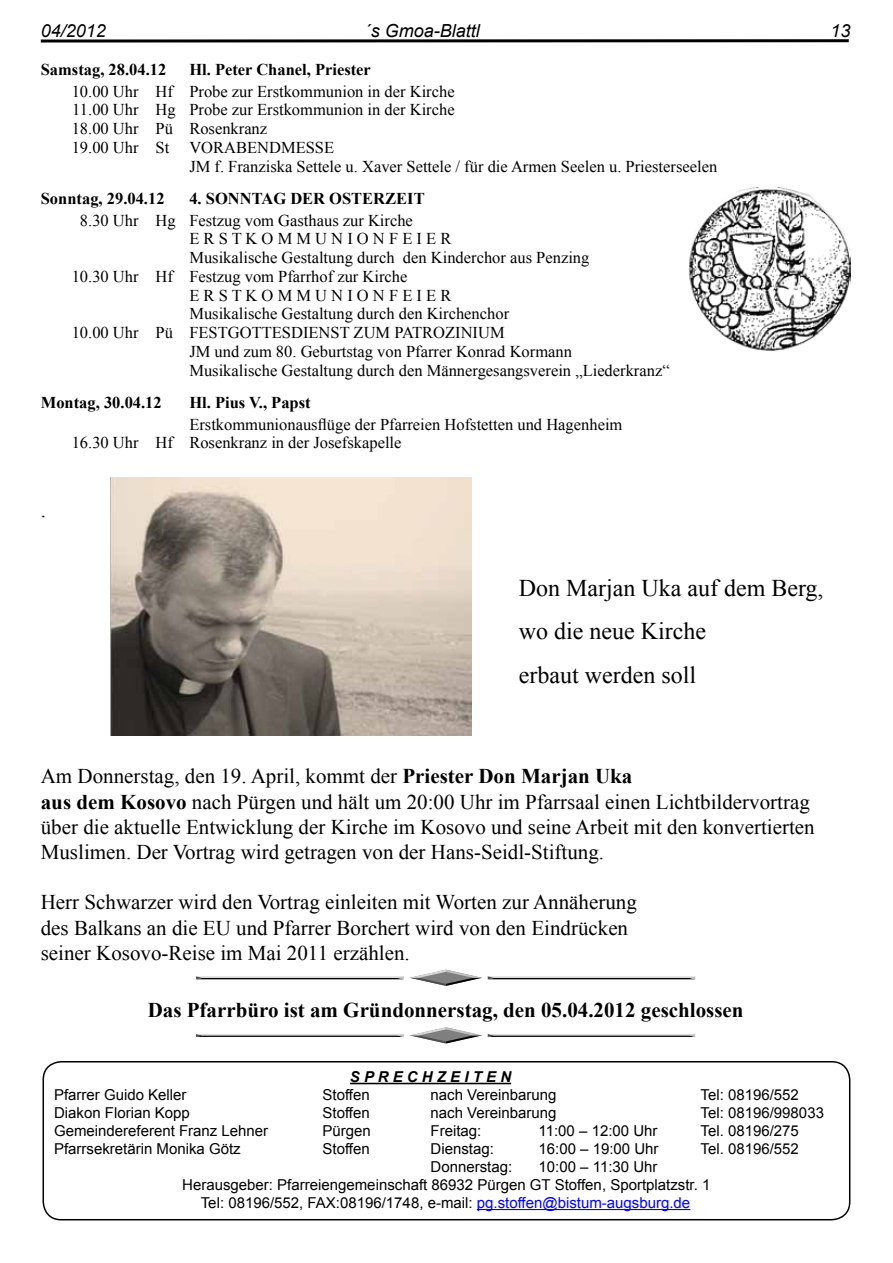
<style>
.page{position:relative;width:893px;height:1263px;background:#fff}
.page>*{position:absolute;margin:0;border:0;box-sizing:border-box;transform-origin:0 0}
.t1{font:24px/43.2px "Times New Roman";color:#000}
.t2{font:21px/25.2px "Times New Roman";color:#000}
.t3{font:700 21px "Times New Roman";color:#000}
.t4{font:italic 18px "Arial";color:#000}
.t5{font:16.5px/18.8px "Times New Roman";color:#000}
.t6{font:700 16.5px "Times New Roman";color:#000}
.t7{font:15px "Arial";color:#000}
.t8{font:italic 700 15px "Arial";color:#000}
.s1{font-weight:700}
.s2{color:#00f}
</style>
<div class="page">
<svg style="left:41px;top:39px;width:808px;height:4px;background:#3f3f3f"></svg>
<svg style="left:410px;top:970px;width:72px;height:16px"></svg>
<svg style="left:196px;top:976px;width:208px;height:3px"></svg>
<svg style="left:488px;top:976px;width:207px;height:3px"></svg>
<svg style="left:410px;top:1027px;width:72px;height:16px"></svg>
<svg style="left:196px;top:1034px;width:208px;height:3px"></svg>
<svg style="left:488px;top:1034px;width:207px;height:3px"></svg>
<img style="left:111px;top:478px;width:360px;height:258px">
<img style="left:688px;top:187px;width:162px;height:164px">
<hr style="left:350px;top:1083px;width:161px;height:1px;background:#000">
<hr style="left:477px;top:1209px;width:213px;height:1px;background:#00f">
<div style="left:43px;top:1061px;width:807px;height:159px;border:2px solid #000;border-radius:18px"></div>
<p class="t4" style="left:41px;top:19px;width:67px">04/2012</p>
<p class="t4" style="left:365px;top:19px;width:117px">´s Gmoa-Blattl</p>
<p class="t4" style="left:830px;top:19px;width:22px">13</p>
<p class="t6" style="left:41px;top:58px;width:127px">Samstag, 28.04.12</p>
<p class="t6" style="left:189px;top:58px;width:183px">Hl. Peter Chanel, Priester</p>
<p class="t5" style="left:72px;top:82px;width:384px">10.00 Uhr Hf Probe zur Erstkommunion in der Kirche</p>
<p class="t5" style="left:72px;top:100px;width:384px">11.00 Uhr Hg Probe zur Erstkommunion in der Kirche</p>
<p class="t5" style="left:72px;top:119px;width:197px">18.00 Uhr Pü Rosenkranz</p>
<p class="t5" style="left:72px;top:138px;width:264px">19.00 Uhr St VORABENDMESSE</p>
<p class="t5" style="left:189px;top:157px;width:529px">JM f. Franziska Settele u. Xaver Settele / für die Armen Seelen u. Priesterseelen</p>
<p class="t6" style="left:41px;top:187px;width:125px">Sonntag, 29.04.12</p>
<p class="t6" style="left:189px;top:187px;width:237px">4. SONNTAG DER OSTERZEIT</p>
<p class="t5" style="left:80px;top:211px;width:334px">8.30 Uhr Hg Festzug vom Gasthaus zur Kirche</p>
<p class="t5" style="left:189px;top:229px;width:264px">E R S T K O M M U N I O N F E I E R</p>
<p class="t5" style="left:189px;top:248px;width:402px">Musikalische Gestaltung durch den Kinderchor aus Penzing</p>
<p class="t5" style="left:72px;top:267px;width:337px">10.30 Uhr Hf Festzug vom Pfarrhof zur Kirche</p>
<p class="t5" style="left:189px;top:286px;width:264px">E R S T K O M M U N I O N F E I E R</p>
<p class="t5" style="left:189px;top:304px;width:321px">Musikalische Gestaltung durch den Kirchenchor</p>
<p class="t5" style="left:72px;top:323px;width:434px">10.00 Uhr Pü FESTGOTTESDIENST ZUM PATROZINIUM</p>
<p class="t5" style="left:189px;top:342px;width:384px">JM und zum 80. Geburtstag von Pfarrer Konrad Kormann</p>
<p class="t5" style="left:189px;top:360px;width:482px">Musikalische Gestaltung durch den Männergesangsverein „Liederkranz“</p>
<p class="t6" style="left:41px;top:391px;width:122px">Montag, 30.04.12</p>
<p class="t6" style="left:189px;top:391px;width:123px">Hl. Pius V., Papst</p>
<p class="t5" style="left:72px;top:414px;width:552px;text-indent:118px">Erstkommunionausflüge der Pfarreien Hofstetten und Hagenheim<br>16.30 Uhr Hf Rosenkranz in der Josefskapelle</p>
<p class="t2" style="left:41px;top:497px;width:7px">.</p>
<h1 class="t1" style="left:519px;top:566px;width:306px">Don Marjan Uka auf dem Berg, wo die neue Kirche<br>erbaut werden soll</h1>
<p class="t2" style="left:41px;top:763px;width:775px">Am Donnerstag, den 19. April, kommt der <span class="s1">Priester Don Marjan Uka<br>aus dem Kosovo</span> nach Pürgen und hält um 20:00 Uhr im Pfarrsaal einen Lichtbildervortrag über die aktuelle Entwicklung der Kirche im Kosovo und seine Arbeit mit den konvertierten Muslimen. Der Vortrag wird getragen von der Hans-Seidl-Stiftung.</p>
<p class="t2" style="left:41px;top:889px;width:598px">Herr Schwarzer wird den Vortrag einleiten mit Worten zur Annäherung des Balkans an die EU und Pfarrer Borchert wird von den Eindrücken seiner Kosovo-Reise im Mai 2011 erzählen.</p>
<p class="t3" style="left:148px;top:996px;width:597px">Das Pfarrbüro ist am Gründonnerstag, den 05.04.2012 geschlossen</p>
<p class="t8" style="left:350px;top:1067px;width:163px">S P R E C H Z E I T E N</p>
<p class="t7" style="left:54px;top:1085px;width:134px">Pfarrer Guido Keller</p>
<p class="t7" style="left:323px;top:1085px;width:49px">Stoffen</p>
<p class="t7" style="left:431px;top:1085px;width:127px">nach Vereinbarung</p>
<p class="t7" style="left:701px;top:1085px;width:100px">Tel: 08196/552</p>
<p class="t7" style="left:54px;top:1103px;width:137px">Diakon Florian Kopp</p>
<p class="t7" style="left:323px;top:1103px;width:49px">Stoffen</p>
<p class="t7" style="left:431px;top:1103px;width:127px">nach Vereinbarung</p>
<p class="t7" style="left:701px;top:1103px;width:125px">Tel: 08196/998033</p>
<p class="t7" style="left:54px;top:1121px;width:216px">Gemeindereferent Franz Lehner</p>
<p class="t7" style="left:323px;top:1121px;width:50px">Pürgen</p>
<p class="t7" style="left:431px;top:1121px;width:52px">Freitag:</p>
<p class="t7" style="left:539px;top:1121px;width:120px">11:00 – 12:00 Uhr</p>
<p class="t7" style="left:701px;top:1121px;width:100px">Tel. 08196/275</p>
<p class="t7" style="left:54px;top:1139px;width:188px">Pfarrsekretärin Monika Götz</p>
<p class="t7" style="left:323px;top:1139px;width:49px">Stoffen</p>
<p class="t7" style="left:431px;top:1139px;width:65px">Dienstag:</p>
<p class="t7" style="left:539px;top:1139px;width:122px">16:00 – 19:00 Uhr</p>
<p class="t7" style="left:701px;top:1139px;width:100px">Tel. 08196/552</p>
<p class="t7" style="left:431px;top:1157px;width:83px">Donnerstag:</p>
<p class="t7" style="left:539px;top:1157px;width:120px">10:00 – 11:30 Uhr</p>
<p class="t7" style="left:182px;top:1175px;width:530px">Herausgeber: Pfarreiengemeinschaft 86932 Pürgen GT Stoffen, Sportplatzstr. 1</p>
<p class="t7" style="left:201px;top:1193px;width:491px">Tel: 08196/552, FAX:08196/1748, e-mail: <span class="s2">pg.stoffen@bistum-augsburg.de</span></p>
</div>
